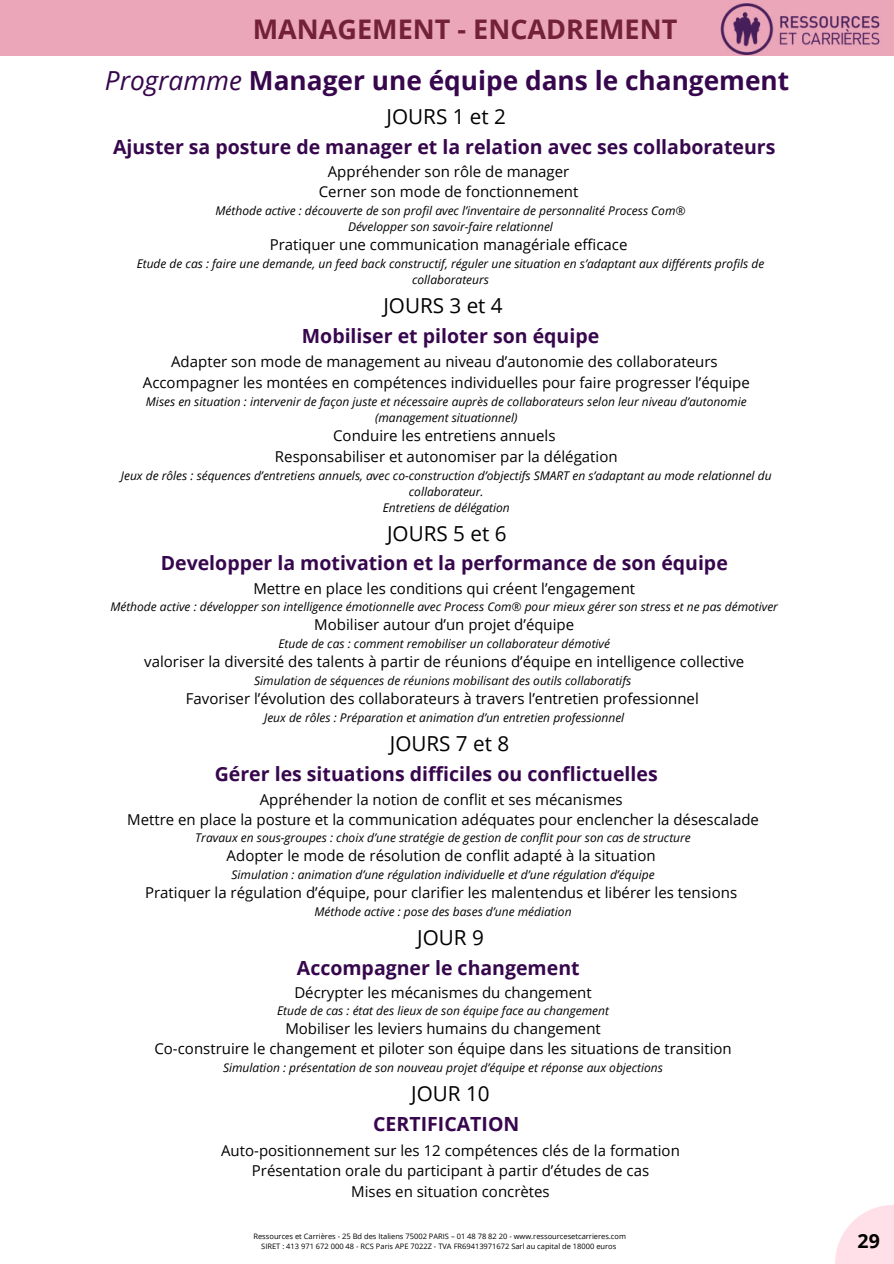
<style>
.page{position:relative;width:894px;height:1264px;background:#fff}
.page>*{position:absolute;margin:0;border:0;box-sizing:border-box;transform-origin:0 0}
.t1{font:700 27px "Open Sans";color:#722138}
.t2{font:700 26.25px "Open Sans";color:#37074d}
.t3{font:20.7px "Open Sans";color:#000}
.t4{font:700 19.5px "Open Sans";color:#37074d}
.t5{font:700 19.5px "Open Sans";color:#000}
.t6{font:15px/20px "Open Sans";color:#000;text-align:center}
.t7{font:italic 12px/16px "Open Sans";color:#000;text-align:center}
.t8{font:7.5px/10.1px "Open Sans";color:#000;text-align:center}
.s1{font-weight:400;font-style:italic}
</style>
<div class="page">
<div style="left:0;top:0;width:893px;height:55px;background:#eba6b9"></div>
<img style="left:720px;top:3px;width:160px;height:52px">
<svg style="left:835px;top:1205px;width:58px;height:58px;fill:#ffdfe8"></svg>
<h1 class="t1" style="left:253px;top:10px;width:426px">MANAGEMENT - ENCADREMENT</h1>
<h2 class="t2" style="left:105px;top:62px;width:685px"><span class="s1">Programme</span> Manager une équipe dans le changement</h2>
<h3 class="t3" style="left:386px;top:102px;width:121px">JOURS 1 et 2</h3>
<h3 class="t4" style="left:113px;top:133px;width:663px">Ajuster sa posture de manager et la relation avec ses collaborateurs</h3>
<p class="t6" style="left:319px;top:161px;width:261px">Appréhender son rôle de manager<br>Cerner son mode de fonctionnement</p>
<p class="t7" style="left:215px;top:202px;width:471px">Méthode active : découverte de son profil avec l’inventaire de personnalité Process Com®<br>Développer son savoir-faire relationnel</p>
<p class="t6" style="left:269px;top:234px;width:359px">Pratiquer une communication managériale efficace</p>
<p class="t7" style="left:137px;top:255px;width:629px">Etude de cas : faire une demande, un feed back constructif, réguler une situation en s’adaptant aux différents profils de collaborateurs</p>
<h3 class="t3" style="left:383px;top:291px;width:121px">JOURS 3 et 4</h3>
<h3 class="t4" style="left:302px;top:322px;width:299px">Mobiliser et piloter son équipe</h3>
<p class="t6" style="left:143px;top:350px;width:608px;line-height:21px">Adapter son mode de management au niveau d’autonomie des collaborateurs<br>Accompagner les montées en compétences individuelles pour faire progresser l’équipe</p>
<p class="t7" style="left:146px;top:393px;width:602px">Mises en situation : intervenir de façon juste et nécessaire auprès de collaborateurs selon leur niveau d’autonomie (management situationnel)</p>
<p class="t6" style="left:275px;top:424px;width:344px;line-height:21px">Conduire les entretiens annuels<br>Responsabiliser et autonomiser par la délégation</p>
<p class="t7" style="left:121px;top:467px;width:652px">Jeux de rôles : séquences d’entretiens annuels, avec co-construction d’objectifs SMART en s’adaptant au mode relationnel du collaborateur.<br>Entretiens de délégation</p>
<h3 class="t3" style="left:387px;top:519px;width:121px">JOURS 5 et 6</h3>
<h3 class="t4" style="left:161px;top:549px;width:568px">Developper la motivation et la performance de son équipe</h3>
<p class="t6" style="left:253px;top:578px;width:383px">Mettre en place les conditions qui créent l’engagement</p>
<p class="t7" style="left:110px;top:598px;width:669px">Méthode active : développer son intelligence émotionnelle avec Process Com® pour mieux gérer son stress et ne pas démotiver</p>
<p class="t6" style="left:314px;top:614px;width:261px">Mobiliser autour d’un projet d’équipe</p>
<p class="t7" style="left:278px;top:635px;width:333px">Etude de cas : comment remobiliser un collaborateur démotivé</p>
<p class="t6" style="left:144px;top:651px;width:601px">valoriser la diversité des talents à partir de réunions d’équipe en intelligence collective</p>
<p class="t7" style="left:254px;top:672px;width:378px">Simulation de séquences de réunions mobilisant des outils collaboratifs</p>
<p class="t6" style="left:186px;top:688px;width:514px">Favoriser l’évolution des collaborateurs à travers l’entretien professionnel</p>
<p class="t7" style="left:264px;top:709px;width:361px">Jeux de rôles : Préparation et animation d’un entretien professionnel</p>
<h3 class="t3" style="left:389px;top:729px;width:121px">JOURS 7 et 8</h3>
<h3 class="t4" style="left:215px;top:760px;width:444px">Gérer les situations difficiles ou conflictuelles</h3>
<p class="t6" style="left:127px;top:789px;width:633px">Appréhender la notion de conflit et ses mécanismes<br>Mettre en place la posture et la communication adéquates pour enclencher la désescalade</p>
<p class="t7" style="left:195px;top:829px;width:497px">Travaux en sous-groupes : choix d’une stratégie de gestion de conflit pour son cas de structure</p>
<p class="t6" style="left:226px;top:845px;width:430px">Adopter le mode de résolution de conflit adapté à la situation</p>
<p class="t7" style="left:231px;top:866px;width:424px">Simulation : animation d’une régulation individuelle et d’une régulation d’équipe</p>
<p class="t6" style="left:145px;top:882px;width:593px">Pratiquer la régulation d’équipe, pour clarifier les malentendus et libérer les tensions</p>
<p class="t7" style="left:314px;top:903px;width:258px">Méthode active : pose des bases d’une médiation</p>
<h3 class="t3" style="left:417px;top:923px;width:68px">JOUR 9</h3>
<h3 class="t4" style="left:297px;top:953px;width:284px">Accompagner le changement</h3>
<p class="t6" style="left:294px;top:982px;width:299px">Décrypter les mécanismes du changement</p>
<p class="t7" style="left:277px;top:1002px;width:333px">Etude de cas : état des lieux de son équipe face au changement</p>
<p class="t6" style="left:154px;top:1018px;width:578px">Mobiliser les leviers humains du changement<br>Co-construire le changement et piloter son équipe dans les situations de transition</p>
<p class="t7" style="left:223px;top:1059px;width:441px">Simulation : présentation de son nouveau projet d’équipe et réponse aux objections</p>
<h3 class="t3" style="left:411px;top:1079px;width:80px">JOUR 10</h3>
<h3 class="t4" style="left:373px;top:1110px;width:148px">CERTIFICATION</h3>
<p class="t6" style="left:221px;top:1139px;width:460px;line-height:20.7px">Auto-positionnement sur les 12 compétences clés de la formation<br>Présentation orale du participant à partir d’études de cas<br>Mises en situation concrètes</p>
<p class="t8" style="left:253px;top:1231px;width:374px">Ressources et Carrières - 25 Bd des Italiens 75002 PARIS – 01 48 78 82 20 - www.ressourcesetcarrieres.com<br>SIRET : 413 971 672 000 48 - RCS Paris APE 7022Z - TVA FR69413971672 Sarl au capital de 18000 euros</p>
<h3 class="t5" style="left:857px;top:1226px;width:24px">29</h3>
</div>
